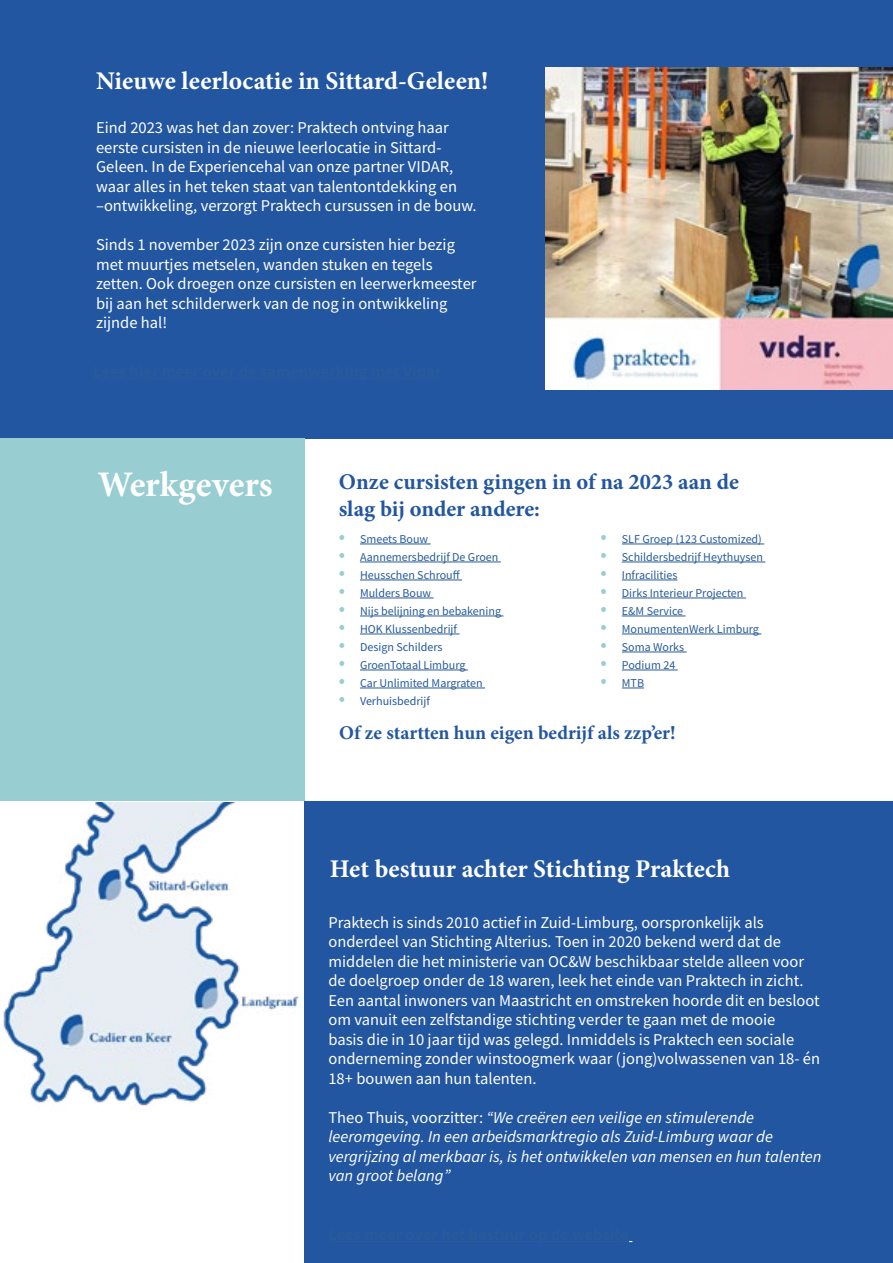
<style>
.page{position:relative;width:893px;height:1263px;background:#fff}
.page>*{position:absolute;margin:0;border:0;box-sizing:border-box;transform-origin:0 0}
.t1{font:700 36px "Minion Pro";color:#fff}
.t2{font:700 25.5px "Minion Pro";color:#fff}
.t3{font:700 22.5px/27px "Minion Pro";color:#2256a1}
.t4{font:700 19.5px "Minion Pro";color:#2256a1}
.t5{font:16.5px/19.5px "Source Sans Pro";color:#fff}
.t6{font:italic 16.5px/19.5px "Source Sans Pro";color:#fff}
.t7{font:12px "Source Sans Pro";color:#275b9b}
.t8{font:12px "Source Sans Pro";color:#2256a1}
.s1{font-size:21px;color:#98cdd1}
.s2{font-style:normal}
</style>
<div class="page">
<div style="left:0;top:0;width:893px;height:438px;background:#2256a1"></div>
<div style="left:0;top:438px;width:304px;height:363px;background:#98cdd1"></div>
<hr style="left:360px;top:544px;width:71px;height:1px;background:#275b9b">
<hr style="left:360px;top:562px;width:141px;height:1px;background:#275b9b">
<hr style="left:360px;top:580px;width:102px;height:1px;background:#275b9b">
<hr style="left:360px;top:598px;width:74px;height:1px;background:#275b9b">
<hr style="left:360px;top:616px;width:143px;height:1px;background:#275b9b">
<hr style="left:360px;top:634px;width:99px;height:1px;background:#275b9b">
<hr style="left:360px;top:670px;width:108px;height:1px;background:#275b9b">
<hr style="left:360px;top:688px;width:125px;height:1px;background:#275b9b">
<hr style="left:622px;top:544px;width:142px;height:1px;background:#275b9b">
<hr style="left:622px;top:562px;width:143px;height:1px;background:#275b9b">
<hr style="left:622px;top:580px;width:55px;height:1px;background:#275b9b">
<hr style="left:622px;top:598px;width:124px;height:1px;background:#275b9b">
<hr style="left:622px;top:616px;width:64px;height:1px;background:#275b9b">
<hr style="left:622px;top:634px;width:139px;height:1px;background:#275b9b">
<hr style="left:622px;top:652px;width:65px;height:1px;background:#275b9b">
<hr style="left:622px;top:670px;width:56px;height:1px;background:#275b9b">
<svg style="left:622px;top:688px;width:22px;height:1px"></svg>
<img style="left:546px;top:68px;width:347px;height:321px">
<hr style="left:93px;top:378px;width:350px;height:1px;background:#275b9b">
<div style="left:0;top:801px;width:893px;height:462px;background:#2256a1"></div>
<div style="left:0;top:801px;width:304px;height:462px;background:#fff"></div>
<img style="left:3px;top:802px;width:296px;height:304px">
<hr style="left:328px;top:1241px;width:301px;height:1px;background:#275b9b">
<h2 class="t2" style="left:96px;top:63px;width:394px">Nieuwe leerlocatie in Sittard-Geleen!</h2>
<p class="t5" style="left:96px;top:118px;width:382px">Eind 2023 was het dan zover: Praktech ontving haar eerste cursisten in de nieuwe leerlocatie in Sittard-Geleen. In de Experiencehal van onze partner VIDAR, waar alles in het teken staat van talentontdekking en –ontwikkeling, verzorgt Praktech cursussen in de bouw.</p>
<p class="t5" style="left:96px;top:235px;width:382px">Sinds 1 november 2023 zijn onze cursisten hier bezig met muurtjes metselen, wanden stuken en tegels zetten. Ook droegen onze cursisten en leerwerkmeester bij aan het schilderwerk van de nog in ontwikkeling zijnde hal!</p>
<h1 class="t1" style="left:98px;top:459px;width:176px">Werkgevers</h1>
<h3 class="t3" style="left:339px;top:468px;width:402px">Onze cursisten gingen in of na 2023 aan de slag bij onder andere:</h3>
<p class="t7" style="left:339px;top:531px;width:91px"><span class="s1">•</span> Smeets Bouw</p>
<p class="t7" style="left:339px;top:549px;width:161px"><span class="s1">•</span> Aannemersbedrijf De Groen</p>
<p class="t7" style="left:339px;top:567px;width:123px"><span class="s1">•</span> Heusschen Schrouff</p>
<p class="t7" style="left:339px;top:585px;width:94px"><span class="s1">•</span> Mulders Bouw</p>
<p class="t7" style="left:339px;top:603px;width:164px"><span class="s1">•</span> Nijs belijning en bebakening</p>
<p class="t7" style="left:339px;top:621px;width:120px"><span class="s1">•</span> HOK Klussenbedrijf</p>
<p class="t8" style="left:339px;top:639px;width:105px"><span class="s1">•</span> Design Schilders</p>
<p class="t7" style="left:339px;top:657px;width:128px"><span class="s1">•</span> GroenTotaal Limburg</p>
<p class="t7" style="left:339px;top:675px;width:145px"><span class="s1">•</span> Car Unlimited Margraten</p>
<p class="t8" style="left:339px;top:693px;width:93px"><span class="s1">•</span> Verhuisbedrijf</p>
<p class="t7" style="left:601px;top:531px;width:163px"><span class="s1">•</span> SLF Groep (123 Customized)</p>
<p class="t7" style="left:601px;top:549px;width:164px"><span class="s1">•</span> Schildersbedrijf Heythuysen</p>
<p class="t7" style="left:601px;top:567px;width:78px"><span class="s1">•</span> Infracilities</p>
<p class="t7" style="left:601px;top:585px;width:144px"><span class="s1">•</span> Dirks Interieur Projecten</p>
<p class="t7" style="left:601px;top:603px;width:84px"><span class="s1">•</span> E&amp;M Service</p>
<p class="t7" style="left:601px;top:621px;width:160px"><span class="s1">•</span> MonumentenWerk Limburg</p>
<p class="t7" style="left:601px;top:639px;width:85px"><span class="s1">•</span> Soma Works</p>
<p class="t7" style="left:601px;top:657px;width:76px"><span class="s1">•</span> Podium 24</p>
<p class="t7" style="left:601px;top:675px;width:45px"><span class="s1">•</span> MTB</p>
<p class="t4" style="left:339px;top:719px;width:338px">Of ze startten hun eigen bedrijf als zzp’er!</p>
<h2 class="t2" style="left:330px;top:851px;width:402px">Het bestuur achter Stichting Praktech</h2>
<p class="t5" style="left:328px;top:912px;width:493px">Praktech is sinds 2010 actief in Zuid-Limburg, oorspronkelijk als onderdeel van Stichting Alterius. Toen in 2020 bekend werd dat de middelen die het ministerie van OC&amp;W beschikbaar stelde alleen voor de doelgroep onder de 18 waren, leek het einde van Praktech in zicht.<br>Een aantal inwoners van Maastricht en omstreken hoorde dit en besloot om vanuit een zelfstandige stichting verder te gaan met de mooie<br>basis die in 10 jaar tijd was gelegd. Inmiddels is Praktech een sociale onderneming zonder winstoogmerk waar (jong)volwassenen van 18- én 18+ bouwen aan hun talenten.</p>
<p class="t6" style="left:328px;top:1108px;width:494px"><span class="s2">Theo Thuis, voorzitter:</span> “We creëren een veilige en stimulerende leeromgeving. In een arbeidsmarktregio als Zuid-Limburg waar de vergrijzing al merkbaar is, is het ontwikkelen van mensen en hun talenten van groot belang”</p>
</div>
